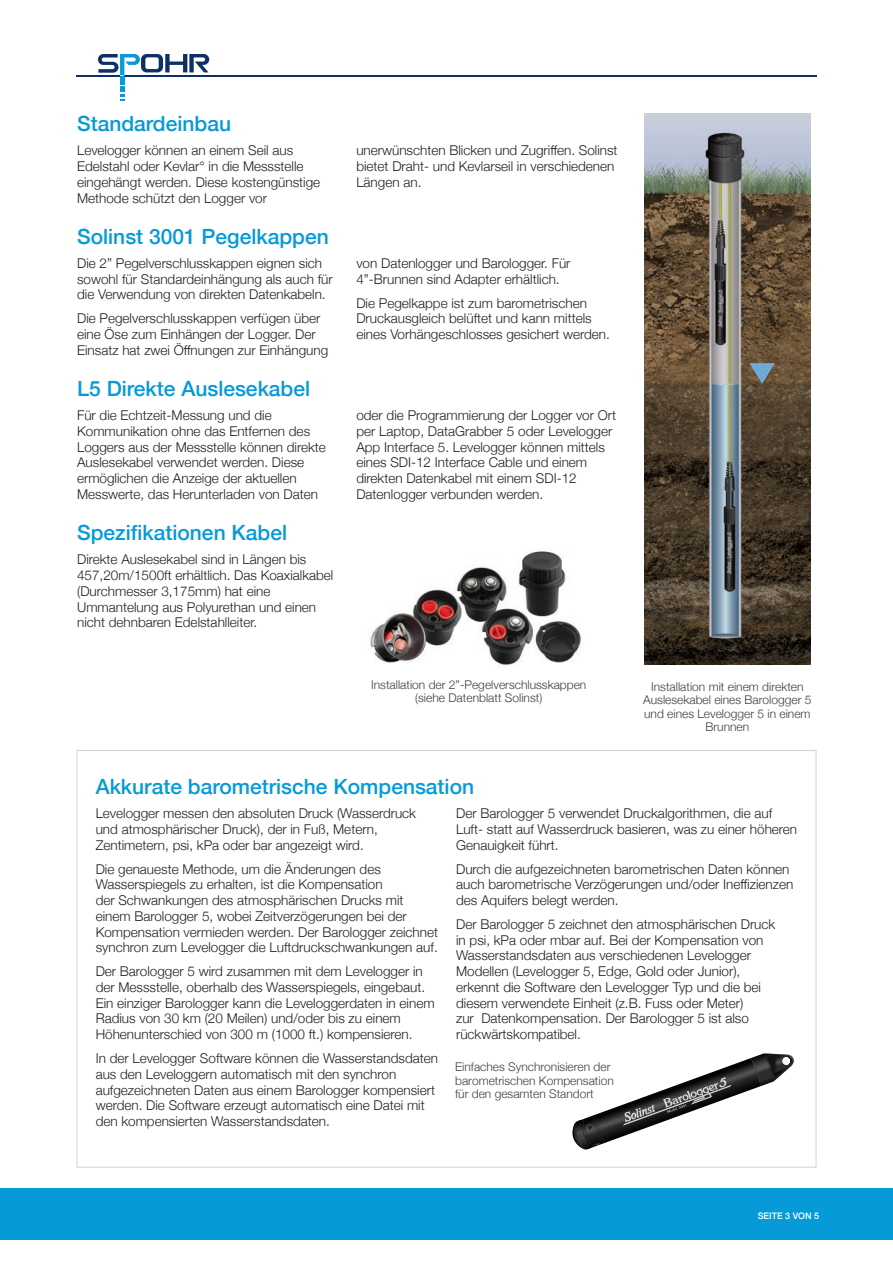
<style>
.page{position:relative;width:893px;height:1263px;background:#fff}
.page>*{position:absolute;margin:0;border:0;box-sizing:border-box;transform-origin:0 0}
.DS_Body_Subtitles{font:500 21px "Helvetica Neue";color:#069ad9}
.DS_Body_Text{font:300 13.5px/15.8px "Helvetica Neue";color:#231f20}
.DS_Caption_Copy{font:300 12px/13.5px "Helvetica Neue";color:#3e3e3f;text-align:center}
.t1{font:500 9px "Helvetica Neue";color:#fff}
</style>
<div class="page">
<div style="left:0;top:1188px;width:893px;height:51px;background:#069ad9"></div>
<hr style="left:77px;top:75px;width:43px;height:1px;background:#0d3166">
<hr style="left:124px;top:75px;width:693px;height:1px;background:#0d3166">
<svg style="left:98px;top:54px;width:111px;height:46px"></svg>
<img style="left:370px;top:551px;width:211px;height:114px">
<svg style="left:572px;top:1053px;width:222px;height:97px"></svg>
<img style="left:644px;top:114px;width:166px;height:550px">
<p class="DS_Body_Subtitles" style="left:77px;top:107px;width:156px">Standardeinbau</p>
<p class="DS_Body_Text" style="left:77px;top:142px;width:245px">Levelogger können an einem Seil aus Edelstahl oder Kevlar° in die Messstelle eingehängt werden. Diese kostengünstige Methode schützt den Logger vor</p>
<p class="DS_Body_Text" style="left:356px;top:142px;width:263px">unerwünschten Blicken und Zugriffen. Solinst bietet Draht- und Kevlarseil in verschiedenen<br>Längen an.</p>
<p class="DS_Body_Subtitles" style="left:77px;top:219px;width:253px">Solinst 3001 Pegelkappen</p>
<p class="DS_Body_Text" style="left:77px;top:254px;width:257px">Die 2” Pegelverschlusskappen eignen sich sowohl für Standardeinhängung als auch für die Verwendung von direkten Datenkabeln.</p>
<p class="DS_Body_Text" style="left:77px;top:310px;width:253px">Die Pegelverschlusskappen verfügen über eine Öse zum Einhängen der Logger. Der<br>Einsatz hat zwei Öffnungen zur Einhängung</p>
<p class="DS_Body_Text" style="left:356px;top:254px;width:216px">von Datenlogger und Barologger. Für<br>4”-Brunnen sind Adapter erhältlich.</p>
<p class="DS_Body_Text" style="left:356px;top:294px;width:255px">Die Pegelkappe ist zum barometrischen<br>Druckausgleich belüftet und kann mittels eines Vorhängeschlosses gesichert werden.</p>
<p class="DS_Body_Subtitles" style="left:77px;top:371px;width:235px">L5 Direkte Auslesekabel</p>
<p class="DS_Body_Text" style="left:77px;top:406px;width:250px">Für die Echtzeit-Messung und die Kommunikation ohne das Entfernen des Loggers aus der Messstelle können direkte Auslesekabel verwendet werden. Diese ermöglichen die Anzeige der aktuellen Messwerte, das Herunterladen von Daten</p>
<p class="DS_Body_Text" style="left:356px;top:406px;width:261px">oder die Programmierung der Logger vor Ort per Laptop, DataGrabber 5 oder Levelogger App Interface 5. Levelogger können mittels eines SDI-12 Interface Cable und einem direkten Datenkabel mit einem SDI-12<br>Datenlogger verbunden werden.</p>
<p class="DS_Body_Subtitles" style="left:77px;top:516px;width:212px">Spezifikationen Kabel</p>
<p class="DS_Body_Text" style="left:77px;top:551px;width:258px">Direkte Auslesekabel sind in Längen bis 457,20m/1500ft erhältlich. Das Koaxialkabel (Durchmesser 3,175mm) hat eine Ummantelung aus Polyurethan und einen nicht dehnbaren Edelstahlleiter.</p>
<p class="DS_Caption_Copy" style="left:371px;top:677px;width:217px">Installation der 2”-Pegelverschlusskappen (siehe Datenblatt Solinst)</p>
<p class="DS_Caption_Copy" style="left:643px;top:679px;width:170px">Installation mit einem direkten<br>Auslesekabel eines Barologger 5 und eines Levelogger 5 in einem<br>Brunnen</p>
<p class="DS_Body_Subtitles" style="left:96px;top:770px;width:380px">Akkurate barometrische Kompensation</p>
<p class="DS_Body_Text" style="left:96px;top:804px;width:322px">Levelogger messen den absoluten Druck (Wasserdruck und atmosphärischer Druck), der in Fuß, Metern,<br>Zentimetern, psi, kPa oder bar angezeigt wird.</p>
<p class="DS_Body_Text" style="left:96px;top:860px;width:344px">Die genaueste Methode, um die Änderungen des Wasserspiegels zu erhalten, ist die Kompensation<br>der Schwankungen des atmosphärischen Drucks mit einem Barologger 5, wobei Zeitverzögerungen bei der Kompensation vermieden werden. Der Barologger zeichnet synchron zum Levelogger die Luftdruckschwankungen auf.</p>
<p class="DS_Body_Text" style="left:96px;top:962px;width:340px">Der Barologger 5 wird zusammen mit dem Levelogger in der Messstelle, oberhalb des Wasserspiegels, eingebaut.<br>Ein einziger Barologger kann die Leveloggerdaten in einem Radius von 30 km (20 Meilen) und/oder bis zu einem Höhenunterschied von 300 m (1000 ft.) kompensieren.</p>
<p class="DS_Body_Text" style="left:96px;top:1049px;width:344px">In der Levelogger Software können die Wasserstandsdaten aus den Leveloggern automatisch mit den synchron aufgezeichneten Daten aus einem Barologger kompensiert werden. Die Software erzeugt automatisch eine Datei mit den kompensierten Wasserstandsdaten.</p>
<p class="DS_Body_Text" style="left:456px;top:804px;width:343px">Der Barologger 5 verwendet Druckalgorithmen, die auf<br>Luft- statt auf Wasserdruck basieren, was zu einer höheren<br>Genauigkeit führt.</p>
<p class="DS_Body_Text" style="left:456px;top:860px;width:339px">Durch die aufgezeichneten barometrischen Daten können auch barometrische Verzögerungen und/oder Ineffizienzen des Aquifers belegt werden.</p>
<p class="DS_Body_Text" style="left:456px;top:915px;width:321px">Der Barologger 5 zeichnet den atmosphärischen Druck in psi, kPa oder mbar auf. Bei der Kompensation von Wasserstandsdaten aus verschiedenen Levelogger Modellen (Levelogger 5, Edge, Gold oder Junior), erkennt die Software den Levelogger Typ und die bei diesem verwendete Einheit (z.B. Fuss oder Meter)<br>zur Datenkompensation. Der Barologger 5 ist also rückwärtskompatibel.</p>
<p class="DS_Caption_Copy" style="left:455px;top:1059px;width:160px;text-align:left">Einfaches Synchronisieren der barometrischen Kompensation für den gesamten Standort</p>
<p class="t1" style="left:758px;top:1208px;width:63px">SEITE 3 VON 5</p>
</div>
